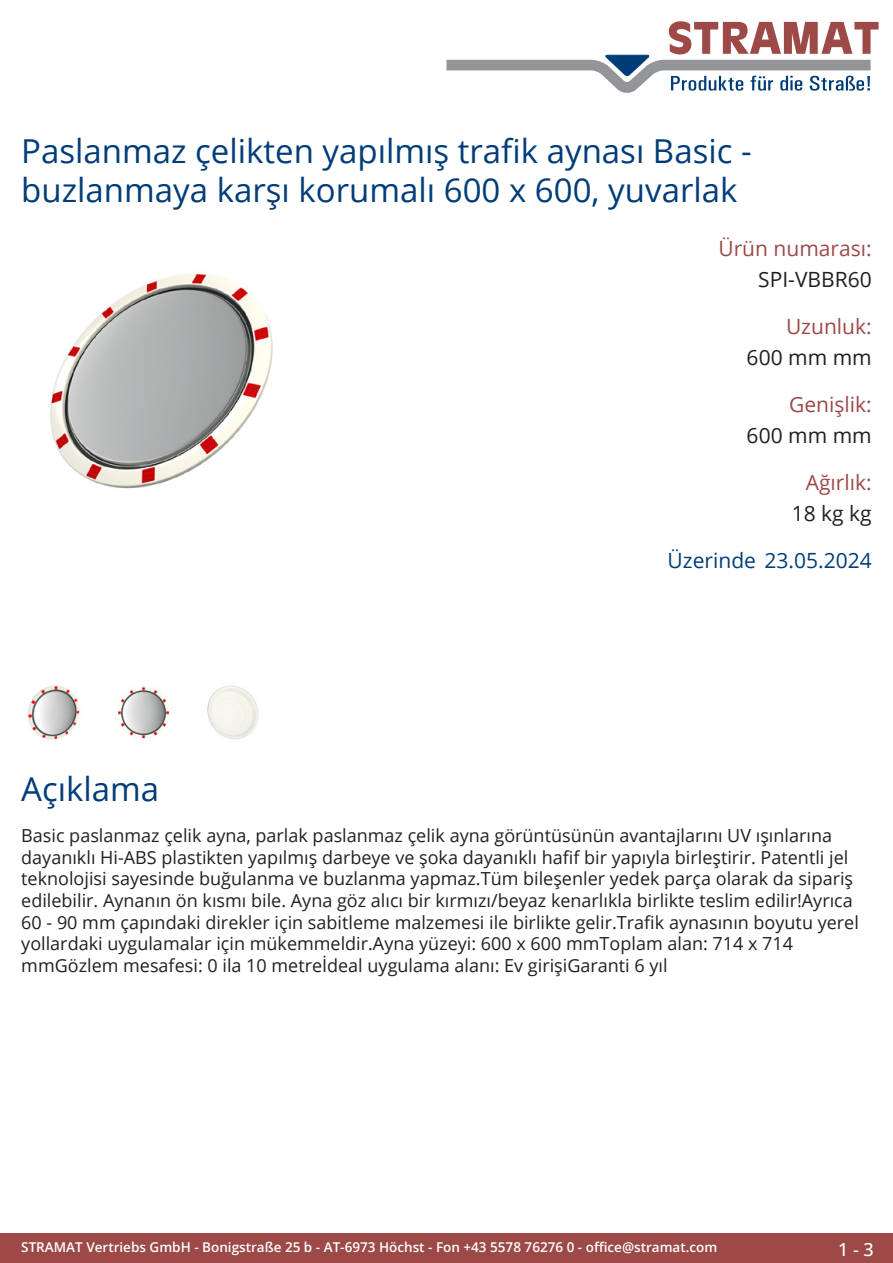
<style>
.page{position:relative;width:893px;height:1263px;background:#fff}
.page>*{position:absolute;margin:0;border:0;box-sizing:border-box;transform-origin:0 0}
.Produkttitel{font:33px/39.6px "Open Sans";color:#003d78}
.TechDaten_Überschrif{font:21px "Open Sans";color:#9c4948}
.TechDaten_Inhalt{font:21px "Open Sans";color:#231f20}
.Erstellungsdatum{font:21px "Open Sans";color:#003d78}
.Beschreibung_Text{font:18px/21.6px "Open Sans";color:#231f20}
.t1{font:500 18px "Open Sans";color:#fff}
.t2{font:600 13.5px "Open Sans";color:#fff}
</style>
<div class="page">
<div style="left:0;top:1233px;width:893px;height:30px;background:#9c4948"></div>
<svg style="left:446px;top:21px;width:433px;height:72px"></svg>
<img style="left:50px;top:273px;width:223px;height:216px">
<img style="left:28px;top:685px;width:52px;height:55px">
<img style="left:118px;top:687px;width:52px;height:52px">
<img style="left:207px;top:685px;width:52px;height:55px">
<p class="Produkttitel" style="left:21px;top:130px;width:732px">Paslanmaz çelikten yapılmış trafik aynası Basic - buzlanmaya karşı korumalı 600 x 600, yuvarlak</p>
<p class="TechDaten_Überschrif" style="left:718px;top:234px;width:155px">Ürün numarası:</p>
<p class="TechDaten_Inhalt" style="left:758px;top:265px;width:115px">SPI-VBBR60</p>
<p class="TechDaten_Überschrif" style="left:786px;top:312px;width:87px">Uzunluk:</p>
<p class="TechDaten_Inhalt" style="left:747px;top:343px;width:127px">600 mm mm</p>
<p class="TechDaten_Überschrif" style="left:789px;top:390px;width:84px">Genişlik:</p>
<p class="TechDaten_Inhalt" style="left:747px;top:421px;width:127px">600 mm mm</p>
<p class="TechDaten_Überschrif" style="left:806px;top:468px;width:67px">Ağırlık:</p>
<p class="TechDaten_Inhalt" style="left:792px;top:499px;width:82px">18 kg kg</p>
<p class="Erstellungsdatum" style="left:668px;top:546px;width:206px">Üzerinde 23.05.2024</p>
<p class="Produkttitel" style="left:21px;top:768px;width:140px">Açıklama</p>
<p class="Beschreibung_Text" style="left:21px;top:824px;width:839px">Basic paslanmaz çelik ayna, parlak paslanmaz çelik ayna görüntüsünün avantajlarını UV ışınlarına dayanıklı Hi-ABS plastikten yapılmış darbeye ve şoka dayanıklı hafif bir yapıyla birleştirir. Patentli jel teknolojisi sayesinde buğulanma ve buzlanma yapmaz.Tüm bileşenler yedek parça olarak da sipariş edilebilir. Aynanın ön kısmı bile. Ayna göz alıcı bir kırmızı/beyaz kenarlıkla birlikte teslim edilir!Ayrıca 60 - 90 mm çapındaki direkler için sabitleme malzemesi ile birlikte gelir.Trafik aynasının boyutu yerel yollardaki uygulamalar için mükemmeldir.Ayna yüzeyi: 600 x 600 mmToplam alan: 714 x 714 mmGözlem mesafesi: 0 ila 10 metreİdeal uygulama alanı: Ev girişiGaranti 6 yıl</p>
<p class="t2" style="left:21px;top:1238px;width:698px">STRAMAT Vertriebs GmbH - Bonigstraße 25 b - AT-6973 Höchst - Fon +43 5578 76276 0 - office@stramat.com</p>
<p class="t1" style="left:838px;top:1237px;width:37px">1 - 3</p>
</div>
